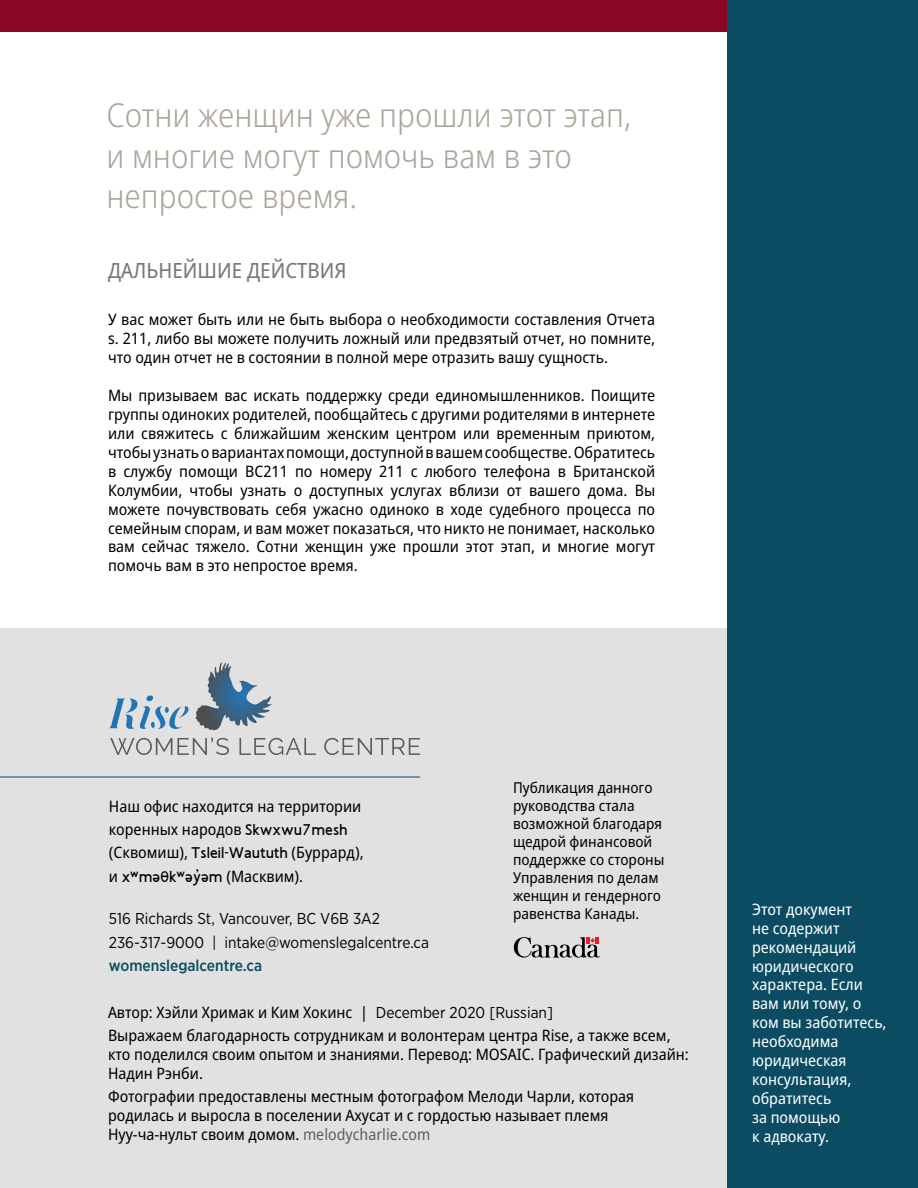
<style>
.page{position:relative;width:918px;height:1188px;background:#fff}
.page>*{position:absolute;margin:0;border:0;box-sizing:border-box;transform-origin:0 0}
.t1{font:300 semi-condensed 33px/40.5px "Noto Sans";color:#aba599}
.t2{font:semi-condensed 21px "Noto Sans";color:#777}
.t3{font:semi-condensed 15.75px/18.9px "Noto Sans";color:#000}
.t4{font:semi-condensed 15.75px/18.9px "Noto Sans";color:#fff}
.t5{font:15.75px/23.2px "Gotham Narrow";color:#000}
.t6{font:15.75px "Aboriginal Sans";color:#000}
.t7{font:500 15.75px "Gotham Narrow";color:#0b4c62}
.t8{font:semi-condensed 15px/18px "Noto Sans";color:#000}
.s1{font-family:"Aboriginal Sans";font-stretch:normal}
.s2{font-family:"Noto Sans";font-stretch:semi-condensed}
.s3{font-family:"Gotham Narrow";font-stretch:normal}
.s4{color:#5f6062}
</style>
<div class="page">
<div style="left:0;top:0;width:727px;height:31px;background:#890723"></div>
<div style="left:0;top:628px;width:727px;height:560px;background:#e1e1e1"></div>
<div style="left:727px;top:0;width:191px;height:1188px;background:#0b4c62"></div>
<svg style="left:195px;top:663px;width:77px;height:67px"></svg>
<svg style="left:109px;top:696px;width:80px;height:33px"></svg>
<svg style="left:110px;top:738px;width:119px;height:16px"></svg>
<svg style="left:239px;top:738px;width:77px;height:16px"></svg>
<svg style="left:324px;top:738px;width:96px;height:16px"></svg>
<hr style="left:0;top:777px;width:420px;height:1px;background:#0b4c62">
<svg style="left:514px;top:937px;width:86px;height:20px"></svg>
<h1 class="t1" style="left:106px;top:96px;width:526px">Сотни женщин уже прошли этот этап, и многие могут помочь вам в это непростое время.</h1>
<h2 class="t2" style="left:108px;top:255px;width:240px">ДАЛЬНЕЙШИЕ ДЕЙСТВИЯ</h2>
<p class="t3" style="left:108px;top:310px;width:549px;text-align:justify">У вас может быть или не быть выбора о необходимости составления Отчета s. 211, либо вы можете получить ложный или предвзятый отчет, но помните, что один отчет не в состоянии в полной мере отразить вашу сущность.</p>
<p class="t3" style="left:108px;top:387px;width:549px;text-align:justify">Мы призываем вас искать поддержку среди единомышленников. Поищите группы одиноких родителей, пообщайтесь с другими родителями в интернете или свяжитесь с ближайшим женским центром или временным приютом, чтобы узнать о вариантах помощи, доступной в вашем сообществе. Обратитесь в службу помощи BC211 по номеру 211 с любого телефона в Британской Колумбии, чтобы узнать о доступных услугах вблизи от вашего дома. Вы можете почувствовать себя ужасно одиноко в ходе судебного процесса по семейным спорам, и вам может показаться, что никто не понимает, насколько вам сейчас тяжело. Сотни женщин уже прошли этот этап, и многие могут помочь вам в это непростое время.</p>
<p class="t3" style="left:109px;top:795px;width:256px;line-height:23.2px">Наш офис находится на территории коренных народов <span class="s1">Skwxwu7mesh </span>(Сквомиш), <span class="s1">Tsleil-Waututh</span> (Буррард),</p>
<p class="t6" style="left:109px;top:865px;width:196px"><span class="s2">и</span> xʷməθkʷəy̓əm <span class="s2">(Масквим).</span></p>
<p class="t5" style="left:109px;top:907px;width:322px">516 Richards St, Vancouver, BC V6B 3A2<br>236-317-9000 | intake@womenslegalcentre.ca</p>
<p class="t7" style="left:109px;top:955px;width:155px">womenslegalcentre.ca</p>
<p class="t8" style="left:513px;top:779px;width:153px">Публикация данного руководства стала возможной благодаря щедрой финансовой поддержке со стороны<br>Управления по делам женщин и гендерного равенства Канады.</p>
<p class="t3" style="left:108px;top:1001px;width:564px;line-height:23.4px">Автор: Хэйли Хримак и Ким Хокинс | <span class="s3">December 2020 [Russian]<br></span>Выражаем благодарность сотрудникам и волонтерам центра Rise, а также всем,</p>
<p class="t3" style="left:108px;top:1045px;width:582px">кто поделился своим опытом и знаниями. Перевод: MOSAIC. Графический дизайн:<br>Надин Рэнби.</p>
<p class="t3" style="left:108px;top:1087px;width:528px">Фотографии предоставлены местным фотографом Мелоди Чарли, которая родилась и выросла в поселении Ахусат и с гордостью называет племя<br>Нуу-ча-нульт своим домом. <span class="s4">melodycharlie.com</span></p>
<p class="t4" style="left:752px;top:900px;width:136px">Этот документ<br>не содержит рекомендаций юридического характера. Если вам или тому, о ком вы заботитесь, необходима юридическая консультация, обратитесь<br>за помощью<br>к адвокату.</p>
</div>
